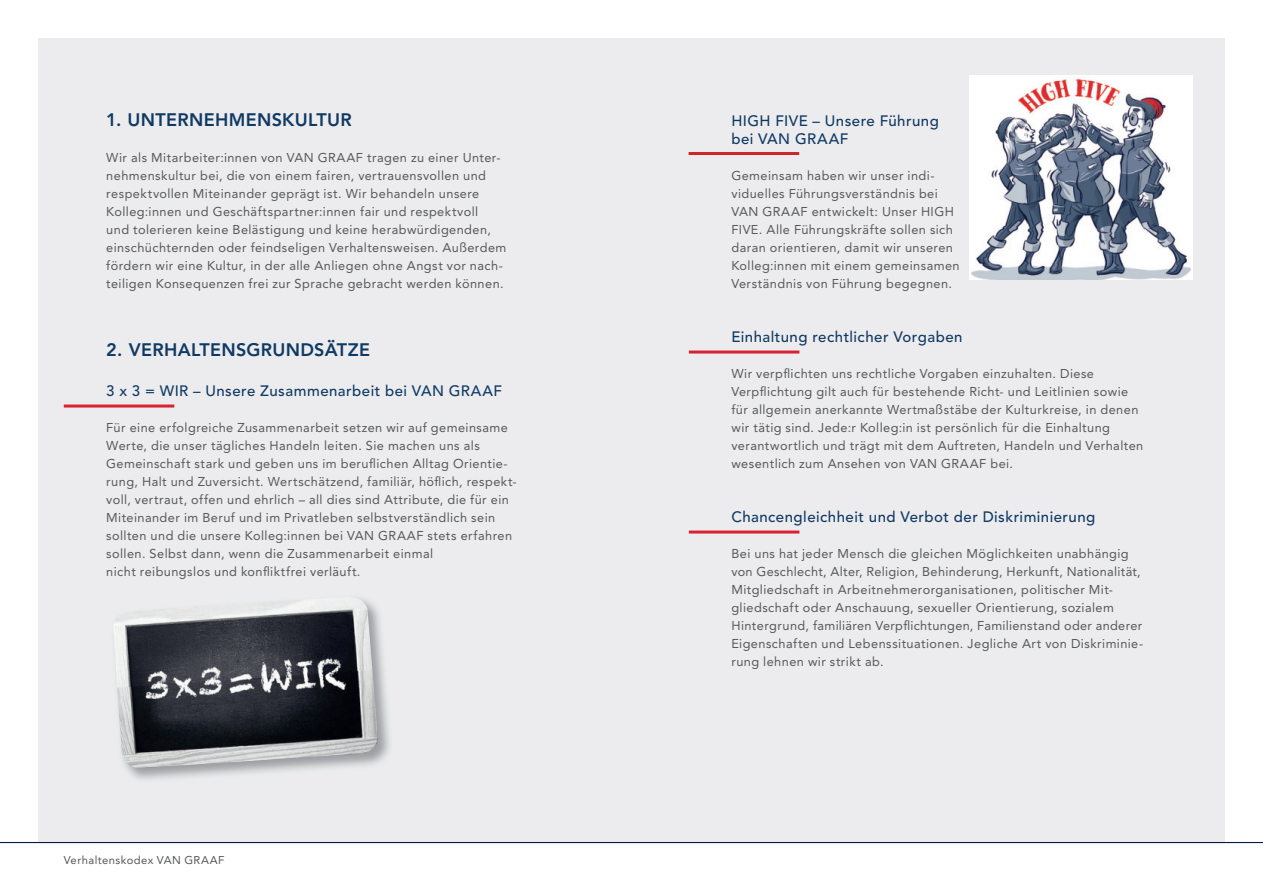
<style>
.page{position:relative;width:1263px;height:893px;background:#fff}
.page>*{position:absolute;margin:0;border:0;box-sizing:border-box;transform-origin:0 0}
.t1{font:800 18px "Avenir LTCE";letter-spacing:.02em;color:#103a64}
.t2{font:500 15px/18px "Avenir LTCE";letter-spacing:.03em;color:#103a64}
.t3{font:12.75px/18px "Avenir LTCE";letter-spacing:.035em;color:#57585a}
.t4{font:11.25px "Avenir LTCE";letter-spacing:.04em;color:#57585a}
</style>
<div class="page">
<div style="left:38px;top:38px;width:1187px;height:804px;background:#ececee"></div>
<hr style="left:0;top:842px;width:1263px;height:1px;background:#001b48">
<hr style="left:64px;top:405px;width:110px;height:3px;background:#da2031">
<hr style="left:689px;top:351px;width:110px;height:3px;background:#da2031">
<hr style="left:689px;top:531px;width:110px;height:3px;background:#da2031">
<img style="left:969px;top:75px;width:223px;height:204px">
<img style="left:128px;top:613px;width:262px;height:167px">
<img style="left:114px;top:598px;width:264px;height:172px">
<hr style="left:688px;top:152px;width:111px;height:3px;background:#d1232a">
<h1 class="t1" style="left:106px;top:110px;width:247px">1. UNTERNEHMENSKULTUR</h1>
<p class="t3" style="left:106px;top:150px;width:402px">Wir als Mitarbeiter:innen von VAN GRAAF tragen zu einer Unter&shy;nehmenskultur bei, die von einem fairen, vertrauensvollen und respektvollen Miteinander geprägt ist. Wir behandeln unsere Kolleg:innen und Geschäftspartner:innen fair und respektvoll<br>und tolerieren keine Belästigung und keine herabwürdigenden, einschüchternden oder feindseligen Verhaltensweisen. Außerdem fördern wir eine Kultur, in der alle Anliegen ohne Angst vor nach&shy;teiligen Konsequenzen frei zur Sprache gebracht werden können.</p>
<h1 class="t1" style="left:106px;top:339px;width:265px">2. VERHALTENSGRUNDSÄTZE</h1>
<p class="t2" style="left:106px;top:382px;width:397px">3 x 3 = WIR – Unsere Zusammenarbeit bei VAN GRAAF</p>
<p class="t3" style="left:106px;top:420px;width:412px">Für eine erfolgreiche Zusammenarbeit setzen wir auf gemeinsame Werte, die unser tägliches Handeln leiten. Sie machen uns als Gemeinschaft stark und geben uns im beruflichen Alltag Orientie&shy;rung, Halt und Zuversicht. Wertschätzend, familiär, höflich, respekt&shy;voll, vertraut, offen und ehrlich – all dies sind Attribute, die für ein Miteinander im Beruf und im Privatleben selbstverständlich sein sollten und die unsere Kolleg:innen bei VAN GRAAF stets erfahren sollen. Selbst dann, wenn die Zusammenarbeit einmal<br>nicht reibungslos und konfliktfrei verläuft.</p>
<p class="t4" style="left:64px;top:855px;width:162px">Verhaltenskodex VAN GRAAF</p>
<p class="t2" style="left:731px;top:112px;width:209px">HIGH FIVE – Unsere Führung bei VAN GRAAF</p>
<p class="t3" style="left:731px;top:168px;width:230px">Gemeinsam haben wir unser indi&shy;viduelles Führungsverständnis bei VAN GRAAF entwickelt: Unser HIGH FIVE. Alle Führungskräfte sollen sich daran orientieren, damit wir unseren Kolleg:innen mit einem gemeinsamen Verständnis von Führung begegnen.</p>
<p class="t2" style="left:731px;top:328px;width:233px">Einhaltung rechtlicher Vorgaben</p>
<p class="t3" style="left:731px;top:366px;width:413px">Wir verpflichten uns rechtliche Vorgaben einzuhalten. Diese Verpflichtung gilt auch für bestehende Richt- und Leitlinien sowie für allgemein anerkannte Wertmaßstäbe der Kulturkreise, in denen wir tätig sind. Jede:r Kolleg:in ist persönlich für die Einhaltung verantwortlich und trägt mit dem Auftreten, Handeln und Verhalten wesentlich zum Ansehen von VAN GRAAF bei.</p>
<p class="t2" style="left:731px;top:508px;width:365px">Chancengleichheit und Verbot der Diskriminierung</p>
<p class="t3" style="left:731px;top:546px;width:413px">Bei uns hat jeder Mensch die gleichen Möglichkeiten unab hängig von Geschlecht, Alter, Religion, Behinderung, Herkunft, Nationalität, Mitgliedschaft in Arbeitnehmerorgani sationen, politischer Mit&shy;gliedschaft oder Anschauung, sexueller Orientierung, sozialem Hintergrund, familiären Verpflichtungen, Familien stand oder anderer Eigenschaften und Lebens situationen. Jegliche Art von Diskriminie&shy;rung lehnen wir strikt ab.</p>
</div>
